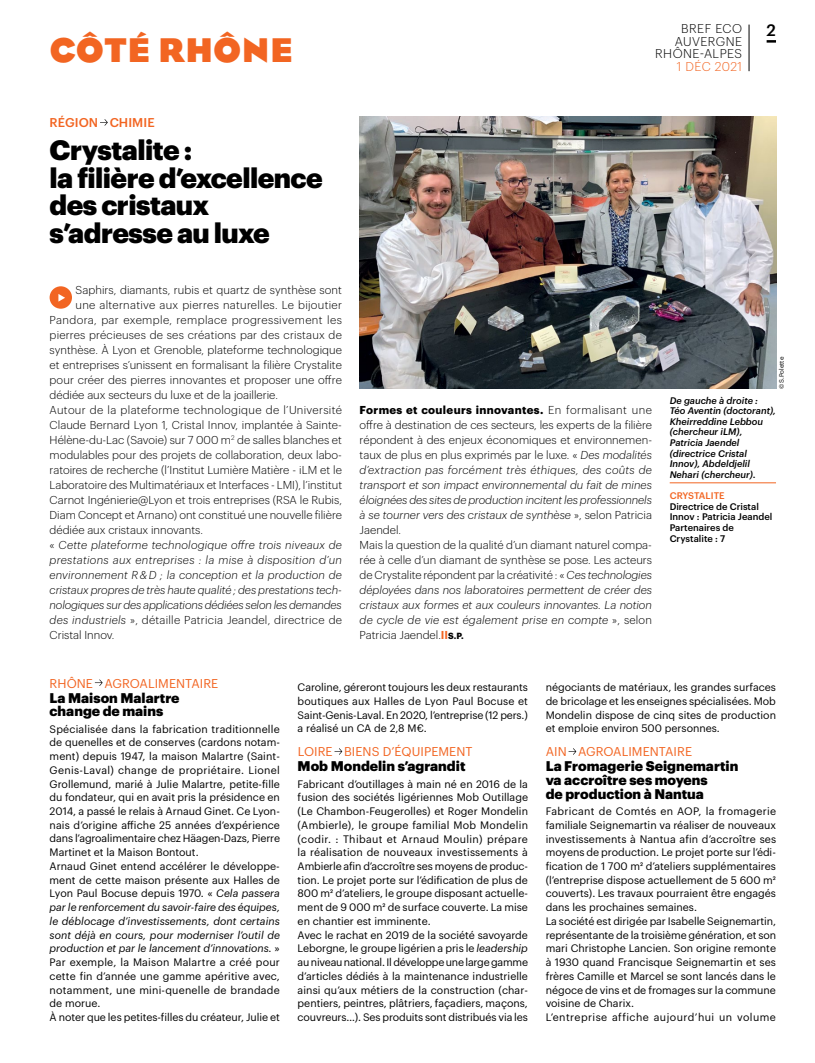
<style>
.page{position:relative;width:815px;height:1063px;background:#fff}
.page>*{position:absolute;margin:0;border:0;box-sizing:border-box;transform-origin:0 0}
.t1{font:35px "Bureau Eagle FB Bold";letter-spacing:.015em;color:#f26522}
.t2{font:900 27.5px/27.5px "Graphik";letter-spacing:-.02em;color:#000}
.t3{font:500 16.25px "Graphik";color:#000}
.t4{font:900 13.75px/13.8px "Graphik";color:#000}
.t5{font:12.5px "Graphik";letter-spacing:.005em;color:#f26522}
.t6{font:300 12.5px/12.5px "Graphik";letter-spacing:.035em;color:#000;text-align:right}
.t7{font:500 12.5px "Graphik";letter-spacing:.005em;color:#f26522}
.t8{font:300 12.5px "Graphik";letter-spacing:.03em;color:#f26522}
.t9{font:italic 300 11.25px/15px "Graphik";color:#000}
.t10{font:300 11.25px "Graphik";color:#000}
.t11{font:300 11.25px "Graphik";letter-spacing:.02em;color:#000}
.t12{font:italic 300 11.25px "Graphik";letter-spacing:.02em;color:#000}
.t13{font:italic 300 11.25px "Graphik";letter-spacing:.025em;color:#000}
.t14{font:300 11.25px "Graphik";letter-spacing:.03em;color:#000}
.t15{font:300 11.25px "Graphik";letter-spacing:.025em;color:#000}
.t16{font:300 11.25px "Graphik";letter-spacing:.035em;color:#000}
.t17{font:10.62px/13.8px "Graphik";color:#000}
.t18{font:italic 500 9.38px/10.6px "Graphik";color:#000}
.t19{font:500 9.38px/10.6px "Graphik";color:#000}
.t20{font:500 9.38px "Graphik";letter-spacing:.005em;color:#f26522}
.t21{font:6.25px "Graphik";color:#000}
.s1{font-style:normal}
.s2{font-style:italic}
.s3{font-weight:700;font-style:normal}
.s4{font-weight:600;font-style:normal;color:#f26522}
.s5{font-weight:700;font-style:normal;font-size:8.75px}
</style>
<div class="page">
<svg style="left:767px;top:40px;width:9px;height:3px"></svg>
<hr style="left:749px;top:25px;width:1px;height:46px;background:#000">
<svg style="left:95px;top:679px;width:8px;height:7px"></svg>
<svg style="left:334px;top:748px;width:8px;height:7px"></svg>
<svg style="left:569px;top:748px;width:7px;height:7px"></svg>
<div style="left:50px;top:286px;width:22px;height:23px;background:#f26522;border-radius:50%"></div>
<svg style="left:58px;top:294px;width:7px;height:8px"></svg>
<hr style="left:670px;top:483px;width:106px;height:1px;background:#f26522">
<img style="left:360px;top:117px;width:416px;height:272px">
<svg style="left:100px;top:119px;width:8px;height:7px"></svg>
<h1 class="t1" style="left:50px;top:31px;width:244px">CÔTÉ RHÔNE</h1>
<p class="t7" style="left:50px;top:113px;width:107px">RÉGION CHIMIE</p>
<h2 class="t2" style="left:50px;top:134px;width:275px">Crystalite :<br>la filière d’excellence des cristaux s’adresse au luxe</h2>
<p class="t10" style="left:76px;top:281px;width:268px">Saphirs, diamants, rubis et quartz de synthèse sont</p>
<p class="t15" style="left:76px;top:296px;width:268px">une alternative aux pierres naturelles. Le bijoutier</p>
<p class="t16" style="left:50px;top:311px;width:294px">Pandora, par exemple, remplace progressivement les</p>
<p class="t10" style="left:50px;top:326px;width:294px">pierres précieuses de ses créations par des cristaux de</p>
<p class="t10" style="left:50px;top:341px;width:294px">synthèse. À Lyon et Grenoble, plateforme technologique</p>
<p class="t10" style="left:50px;top:356px;width:294px">et entreprises s’unissent en formalisant la filière Crystalite</p>
<p class="t10" style="left:50px;top:371px;width:294px">pour créer des pierres innovantes et proposer une offre</p>
<p class="t10" style="left:50px;top:386px;width:230px">dédiée aux secteurs du luxe et de la joaillerie.</p>
<p class="t14" style="left:50px;top:401px;width:294px">Autour de la plateforme technologique de l’Université</p>
<p class="t10" style="left:50px;top:416px;width:294px">Claude Bernard Lyon 1, Cristal Innov, implantée à Sainte-</p>
<p class="t10" style="left:50px;top:431px;width:294px">Hélène-du-Lac (Savoie) sur 7 000 m<sup>2</sup> de salles blanches et</p>
<p class="t10" style="left:50px;top:446px;width:294px">modulables pour des projets de collaboration, deux labo-</p>
<p class="t10" style="left:50px;top:461px;width:294px">ratoires de recherche (l’Institut Lumière Matière - iLM et le</p>
<p class="t10" style="left:50px;top:476px;width:294px">Laboratoire des Multimatériaux et Interfaces - LMI), l’institut</p>
<p class="t10" style="left:50px;top:491px;width:294px">Carnot Ingénierie@Lyon et trois entreprises (RSA le Rubis,</p>
<p class="t10" style="left:50px;top:506px;width:294px">Diam Concept et Arnano) ont constitué une nouvelle filière</p>
<p class="t10" style="left:50px;top:521px;width:155px">dédiée aux cristaux innovants.</p>
<p class="t12" style="left:50px;top:536px;width:294px"><span class="s1">«</span> Cette plateforme technologique offre trois niveaux de</p>
<p class="t13" style="left:50px;top:551px;width:294px">prestations aux entreprises : la mise à disposition d’un</p>
<p class="t9" style="left:50px;top:566px;width:294px">environnement R &amp; D ; la conception et la production de</p>
<p class="t9" style="left:50px;top:581px;width:294px">cristaux propres de très haute qualité ; des prestations tech-</p>
<p class="t9" style="left:50px;top:596px;width:294px">nologiques sur des applications dédiées selon les demandes</p>
<p class="t11" style="left:50px;top:611px;width:294px"><span class="s2">des industriels</span> », détaille Patricia Jeandel, directrice de</p>
<p class="t10" style="left:50px;top:626px;width:66px">Cristal Innov.</p>
<p class="t6" style="left:681px;top:22px;width:62px">BREF ECO</p>
<h3 class="t3" style="left:767px;top:18px;width:11px">2</h3>
<p class="t6" style="left:655px;top:34px;width:88px">AUVERGNE<br>RHÔNE-ALPES</p>
<p class="t8" style="left:677px;top:57px;width:67px">1 déc 2021</p>
<p class="t21" style="left:777px;top:389px;width:33px;rotate:-90deg">© S.Polette</p>
<p class="t9" style="left:360px;top:401px;width:294px"><span class="s3">Formes et couleurs innovantes.</span> <span class="s1">En formalisant une offre à destination de ces secteurs, les experts de la filière répondent à des enjeux économiques et environnemen&shy;taux de plus en plus exprimés par le luxe. «</span> Des modalités d’extraction pas forcément très éthiques, des coûts de transport et son impact environnemental du fait de mines éloignées des sites de production incitent les professionnels à se tourner vers des cristaux de synthèse <span class="s1">», selon Patricia Jaendel.<br>Mais la question de la qualité d’un diamant naturel compa&shy;rée à celle d’un diamant de synthèse se pose. Les acteurs de Crystalite répondent par la créativité : «</span> Ces technologies déployées dans nos laboratoires permettent de créer des cristaux aux formes et aux couleurs innovantes. La notion de cycle de vie est également prise en compte <span class="s1">», selon Patricia Jaendel.</span><span class="s4">II</span><span class="s5">S.P.</span></p>
<p class="t18" style="left:670px;top:394px;width:108px">De gauche à droite :<br>Téo Aventin (doctorant),<br>Kheirreddine Lebbou (chercheur iLM),<br>Patricia Jaendel (directrice Cristal<br>Innov), Abdeldjelil<br>Nehari (chercheur).</p>
<p class="t20" style="left:670px;top:489px;width:56px">CRYSTALITE</p>
<p class="t19" style="left:670px;top:500px;width:104px">Directrice de Cristal<br>Innov : Patricia Jeandel<br>Partenaires de<br>Crystalite : 7</p>
<p class="t5" style="left:50px;top:674px;width:170px">RHÔNE AGROALIMENTAIRE</p>
<p class="t4" style="left:50px;top:689px;width:132px">La Maison Malartre change de mains</p>
<p class="t17" style="left:50px;top:721px;width:232px">Spécialisée dans la fabrication traditionnelle de quenelles et de conserves (cardons notam&shy;ment) depuis 1947, la maison Malartre (Saint-Genis-Laval) change de propriétaire. Lionel Grollemund, marié à Julie Malartre, petite-fille du fondateur, qui en avait pris la présidence en 2014, a passé le relais à Arnaud Ginet. Ce Lyon&shy;nais d’origine affiche 25 années d’expérience dans l’agroalimentaire chez Häagen-Dazs, Pierre Martinet et la Maison Bontout.<br>Arnaud Ginet entend accélérer le développe&shy;ment de cette maison présente aux Halles de Lyon Paul Bocuse depuis 1970. « <span class="s2">Cela passera par le renforcement du savoir-faire des équipes, le déblocage d’investissements, dont certains sont déjà en cours, pour moderniser l’outil de production et par le lancement d’innovations.</span> » Par exemple, la Maison Malartre a créé pour cette fin d’année une gamme apéritive avec, notamment, une mini-quenelle de brandade de morue.<br>À noter que les petites-filles du créateur, Julie et</p>
<p class="t17" style="left:298px;top:680px;width:232px;text-align:justify">Caroline, géreront toujours les deux restaurants boutiques aux Halles de Lyon Paul Bocuse et Saint-Genis-Laval. En 2020, l’entreprise (12 pers.) a réalisé un CA de 2,8 M€.</p>
<p class="t5" style="left:298px;top:742px;width:176px">LOIRE BIENS D’ÉQUIPEMENT</p>
<p class="t4" style="left:298px;top:758px;width:169px">Mob Mondelin s’agrandit</p>
<p class="t17" style="left:298px;top:776px;width:232px">Fabricant d’outillages à main né en 2016 de la fusion des sociétés ligériennes Mob Outillage (Le Chambon-Feugerolles) et Roger Mondelin (Ambierle), le groupe familial Mob Mondelin (codir. : Thibaut et Arnaud Moulin) prépare la réalisation de nouveaux investissements à Ambierle afin d’accroître ses moyens de produc&shy;tion. Le projet porte sur l’édification de plus de 800 m² d’ateliers, le groupe disposant actuelle&shy;ment de 9 000 m² de surface couverte. La mise en chantier est imminente.<br>Avec le rachat en 2019 de la société savoyarde Leborgne, le groupe ligérien a pris le <span class="s2">leadership </span>au niveau national. Il développe une large gamme d’articles dédiés à la maintenance industrielle ainsi qu’aux métiers de la construction (char&shy;pentiers, peintres, plâtriers, façadiers, maçons, couvreurs…). Ses produits sont distribués via les</p>
<p class="t17" style="left:546px;top:680px;width:232px;text-align:justify">négociants de matériaux, les grandes surfaces de bricolage et les enseignes spécialisées. Mob Mondelin dispose de cinq sites de production et emploie environ 500 personnes.</p>
<p class="t5" style="left:546px;top:742px;width:148px">AIN AGROALIMENTAIRE</p>
<p class="t4" style="left:546px;top:758px;width:194px">La Fromagerie Seignemartin va accroître ses moyens<br>de production à Nantua</p>
<p class="t17" style="left:546px;top:803px;width:232px">Fabricant de Comtés en AOP, la fromagerie familiale Seignemartin va réaliser de nouveaux investissements à Nantua afin d’accroître ses moyens de production. Le projet porte sur l’édi&shy;fication de 1 700 m² d’ateliers supplémentaires (l’entreprise dispose actuellement de 5 600 m² couverts). Les travaux pourraient être engagés dans les prochaines semaines.<br>La société est dirigée par Isabelle Seignemartin, représentante de la troisième génération, et son mari Christophe Lancien. Son origine remonte à 1930 quand Francisque Seignemartin et ses frères Camille et Marcel se sont lancés dans le négoce de vins et de fromages sur la commune voisine de Charix.<br>L’entreprise affiche aujourd’hui un volume</p>
</div>
